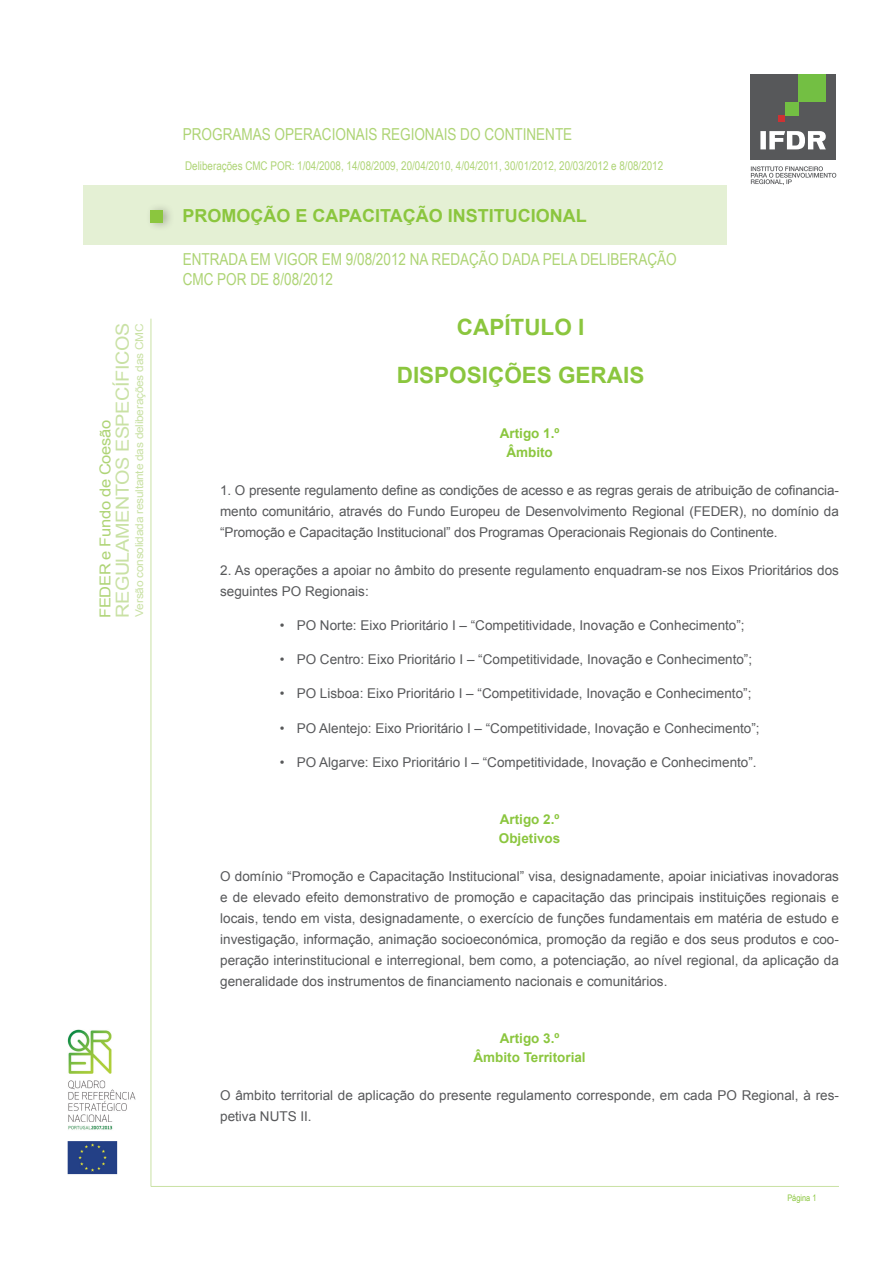
<style>
.page{position:relative;width:893px;height:1263px;background:#fff}
.page>*{position:absolute;margin:0;border:0;box-sizing:border-box;transform-origin:0 0}
.Título{font:700 22.5px "Arial";color:#8bc63e}
.t1{font:700 18px "Arial";color:#8bc63e}
.Texto{font:18px "Arial";letter-spacing:-.02em;color:#c9e1a4;scale:1.1 1}
.t2{font:16.5px/19.8px "Arial Narrow";color:#aed475}
.Texto-2{font:15px "Arial";letter-spacing:-.02em;color:#aed475;scale:1.1 1}
.Texto-3{font:13.5px/21px "Arial";color:#57585a;text-align:justify}
.Texto_ident_3{font:13.5px "Arial";color:#57585a}
.Texto_subtitulo{font:700 13.5px "Arial";color:#8bc63e}
.t3{font:12px "Arial Narrow";color:#aed475}
.Texto-4{font:10.8px "Arial";letter-spacing:-.02em;color:#c9e1a4;scale:1.1 1}
.Caixa{font:9px "Arial Narrow";color:#8bc63e}
</style>
<div class="page">
<div style="left:83px;top:185px;width:644px;height:59px;background:#e4f0d4"></div>
<div style="left:146px;top:203px;width:29px;height:28px;background:#231f20;opacity:.3"></div>
<div style="left:150px;top:210px;width:12px;height:12px;background:#8bc63e"></div>
<hr style="left:151px;top:319px;width:1px;height:867px;background:#c9e1a4">
<hr style="left:151px;top:1186px;width:688px;height:1px;background:#c9e1a4">
<img style="left:67px;top:1029px;width:69px;height:146px">
<svg style="left:751px;top:166px;width:85px;height:19px"></svg>
<div style="left:751px;top:75px;width:85px;height:85px;background:#57585a"></div>
<div style="left:799px;top:75px;width:27px;height:27px;background:#73bf43"></div>
<div style="left:785px;top:102px;width:13px;height:13px;background:#73bf43"></div>
<div style="left:779px;top:115px;width:6px;height:7px;background:#ce3233"></div>
<svg style="left:760px;top:131px;width:66px;height:18px"></svg>
<p class="t2" style="left:183px;top:124px;width:391px">PROGRAMAS OPERACIONAIS REGIONAIS DO CONTINENTE</p>
<p class="t3" style="left:185px;top:157px;width:480px">Deliberações CMC POR: 1/04/2008, 14/08/2009, 20/04/2010, 4/04/2011, 30/01/2012, 20/03/2012 e 8/08/2012</p>
<h2 class="t1" style="left:183px;top:203px;width:406px">PROMOÇÃO E CAPACITAÇÃO INSTITUCIONAL</h2>
<p class="t2" style="left:183px;top:249px;width:496px">ENTRADA EM VIGOR EM 9/08/2012 NA REDAÇÃO DADA PELA DELIBERAÇÃO<br>CMC POR DE 8/08/2012</p>
<p class="Texto" style="left:111px;top:618px;width:269px;rotate:-90deg">REGULAMENTOS ESPECÍFICOS</p>
<p class="Texto-4" style="left:132px;top:616px;width:268px;rotate:-90deg">Versão consolidada resultante das deliberações das CMC</p>
<p class="Título" style="left:457px;top:312px;width:129px">CAPÍTULO I</p>
<p class="Título" style="left:397px;top:360px;width:249px">DISPOSIÇÕES GERAIS</p>
<p class="Texto-2" style="left:95px;top:618px;width:181px;rotate:-90deg">FEDER e Fundo de Coesão</p>
<p class="Texto_subtitulo" style="left:500px;top:424px;width:61px">Artigo 1.º</p>
<p class="Texto_subtitulo" style="left:506px;top:443px;width:48px">Âmbito</p>
<p class="Texto-3" style="left:220px;top:480px;width:620px">1. O presente regulamento define as condições de acesso e as regras gerais de atribuição de cofinancia&shy;mento comunitário, através do Fundo Europeu de Desenvolvimento Regional (FEDER), no domínio da “Promoção e Capacitação Institucional” dos Programas Operacionais Regionais do Continente.</p>
<p class="Texto-3" style="left:220px;top:560px;width:620px">2. As operações a apoiar no âmbito do presente regulamento enquadram-se nos Eixos Prioritários dos seguintes PO Regionais:</p>
<p class="Texto_ident_3" style="left:280px;top:616px;width:466px">• PO Norte: Eixo Prioritário I – “Competitividade, Inovação e Conhecimento”;</p>
<p class="Texto_ident_3" style="left:280px;top:651px;width:474px">• PO Centro: Eixo Prioritário I – “Competitividade, Inovação e Conhecimento”;</p>
<p class="Texto_ident_3" style="left:280px;top:685px;width:473px">• PO Lisboa: Eixo Prioritário I – “Competitividade, Inovação e Conhecimento”;</p>
<p class="Texto_ident_3" style="left:280px;top:719px;width:481px">• PO Alentejo: Eixo Prioritário I – “Competitividade, Inovação e Conhecimento”;</p>
<p class="Texto_ident_3" style="left:280px;top:753px;width:478px">• PO Algarve: Eixo Prioritário I – “Competitividade, Inovação e Conhecimento”.</p>
<p class="Texto_subtitulo" style="left:500px;top:810px;width:61px">Artigo 2.º</p>
<p class="Texto_subtitulo" style="left:499px;top:829px;width:63px">Objetivos</p>
<p class="Texto-3" style="left:220px;top:866px;width:620px">O domínio “Promoção e Capacitação Institucional” visa, designadamente, apoiar iniciativas inovadoras e de elevado efeito demonstrativo de promoção e capacitação das principais instituições regionais e locais, tendo em vista, designadamente, o exercício de funções fundamentais em matéria de estudo e investigação, informação, animação socioeconómica, promoção da região e dos seus produtos e coo&shy;peração interinstitucional e interregional, bem como, a potenciação, ao nível regional, da aplicação da generalidade dos instrumentos de financiamento nacionais e comunitários.</p>
<p class="Texto_subtitulo" style="left:500px;top:1029px;width:61px">Artigo 3.º</p>
<p class="Texto_subtitulo" style="left:473px;top:1048px;width:114px">Âmbito Territorial</p>
<p class="Texto-3" style="left:220px;top:1085px;width:620px">O âmbito territorial de aplicação do presente regulamento corresponde, em cada PO Regional, à res&shy;petiva NUTS II.</p>
<p class="Caixa" style="left:787px;top:1191px;width:31px">Página 1</p>
</div>
